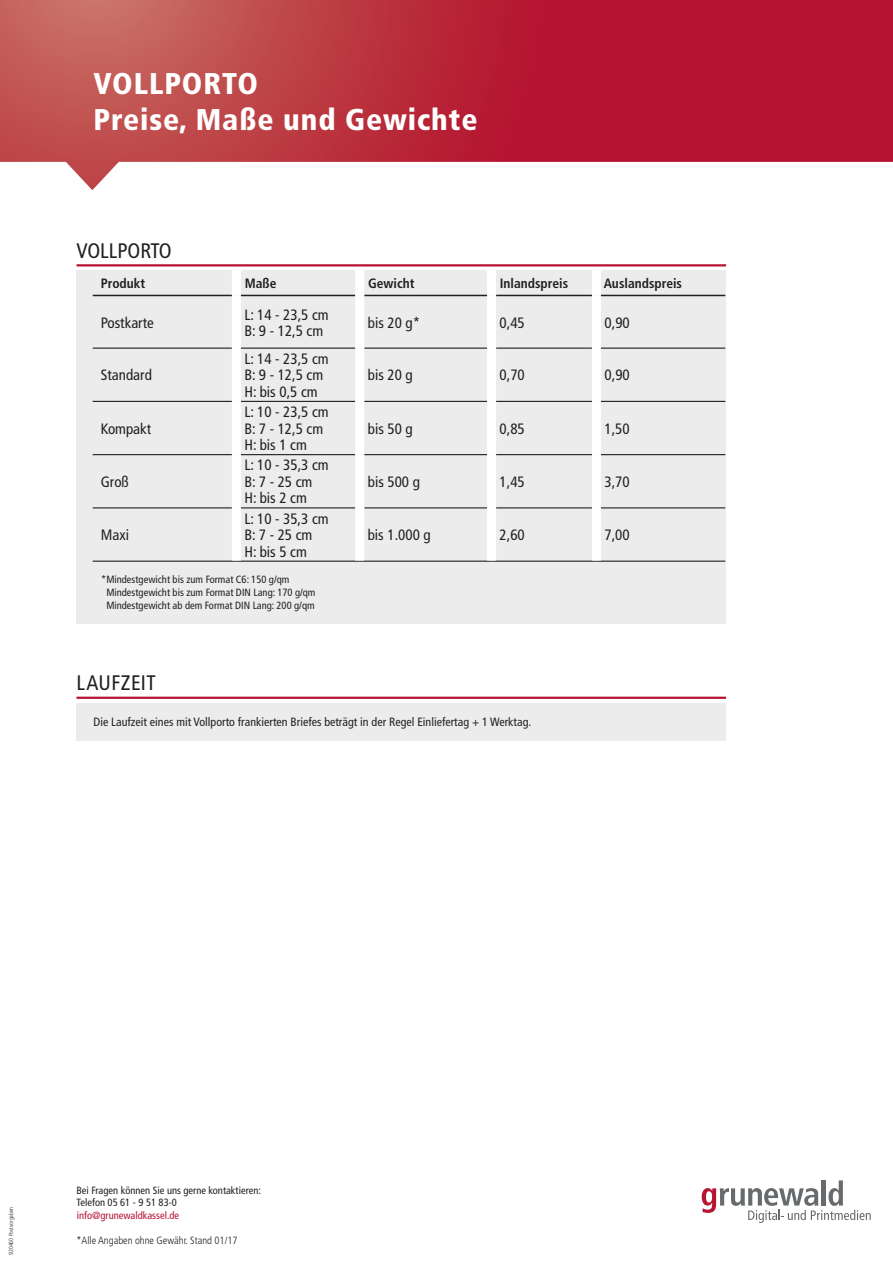
<style>
.page{position:relative;width:893px;height:1263px;background:#fff}
.page>*{position:absolute;margin:0;border:0;box-sizing:border-box;transform-origin:0 0}
.t1{font:900 condensed 30px/36px "Frutiger";letter-spacing:.03em;color:#fff}
.t2{font:condensed 21px "Frutiger";color:#20201e}
.t3{font:condensed 21px "Frutiger";letter-spacing:.02em;color:#20201e}
.t4{font:condensed 15px/16.5px "Frutiger";color:#20201e}
.t5{font:700 condensed 13.5px "Frutiger";color:#20201e}
.t6{font:condensed 12px "Frutiger";color:#20201e}
.t7{font:condensed 10.5px/12.6px "Frutiger";color:#20201e}
.t8{font:300 condensed 10.5px "Frutiger";color:#20201e}
.t9{font:condensed 10.5px "Frutiger";color:#b61431}
.t10{font:300 condensed 6px "Frutiger";color:#20201e}
</style>
<div class="page">
<svg style="left:0;top:0;width:893px;height:190px;background:#c34c59"></svg>
<svg style="left:702px;top:1180px;width:169px;height:43px"></svg>
<hr style="left:77px;top:697px;width:649px;height:2px;background:#b61431">
<div style="left:77px;top:703px;width:649px;height:37px;background:#ececec"></div>
<div style="left:77px;top:271px;width:649px;height:353px;background:#ececec"></div>
<hr style="left:93px;top:348px;width:139px;height:1px;background:#20201e">
<hr style="left:241px;top:348px;width:114px;height:1px;background:#20201e">
<hr style="left:364px;top:348px;width:123px;height:1px;background:#20201e">
<hr style="left:496px;top:348px;width:96px;height:1px;background:#20201e">
<hr style="left:601px;top:348px;width:124px;height:1px;background:#20201e">
<hr style="left:93px;top:401px;width:139px;height:1px;background:#20201e">
<hr style="left:241px;top:401px;width:114px;height:1px;background:#20201e">
<hr style="left:364px;top:401px;width:123px;height:1px;background:#20201e">
<hr style="left:496px;top:401px;width:96px;height:1px;background:#20201e">
<hr style="left:601px;top:401px;width:124px;height:1px;background:#20201e">
<hr style="left:93px;top:454px;width:139px;height:1px;background:#20201e">
<hr style="left:241px;top:454px;width:114px;height:1px;background:#20201e">
<hr style="left:364px;top:454px;width:123px;height:1px;background:#20201e">
<hr style="left:496px;top:454px;width:96px;height:1px;background:#20201e">
<hr style="left:601px;top:454px;width:124px;height:1px;background:#20201e">
<hr style="left:93px;top:507px;width:139px;height:1px;background:#20201e">
<hr style="left:241px;top:507px;width:114px;height:1px;background:#20201e">
<hr style="left:364px;top:507px;width:123px;height:1px;background:#20201e">
<hr style="left:496px;top:507px;width:96px;height:1px;background:#20201e">
<hr style="left:601px;top:507px;width:124px;height:1px;background:#20201e">
<hr style="left:93px;top:561px;width:143px;height:1px;background:#20201e">
<hr style="left:236px;top:561px;width:124px;height:1px;background:#20201e">
<hr style="left:360px;top:561px;width:132px;height:1px;background:#20201e">
<hr style="left:492px;top:561px;width:104px;height:1px;background:#20201e">
<hr style="left:596px;top:561px;width:129px;height:1px;background:#20201e">
<hr style="left:93px;top:295px;width:139px;height:1px;background:#20201e">
<hr style="left:241px;top:295px;width:114px;height:1px;background:#20201e">
<hr style="left:364px;top:295px;width:123px;height:1px;background:#20201e">
<hr style="left:496px;top:295px;width:96px;height:1px;background:#20201e">
<hr style="left:601px;top:295px;width:124px;height:1px;background:#20201e">
<div style="left:232px;top:257px;width:9px;height:38px;background:#fff"></div>
<div style="left:355px;top:257px;width:9px;height:38px;background:#fff"></div>
<div style="left:487px;top:257px;width:9px;height:38px;background:#fff"></div>
<div style="left:592px;top:257px;width:9px;height:38px;background:#fff"></div>
<div style="left:232px;top:295px;width:9px;height:53px;background:#fff"></div>
<div style="left:355px;top:295px;width:9px;height:53px;background:#fff"></div>
<div style="left:487px;top:295px;width:9px;height:53px;background:#fff"></div>
<div style="left:592px;top:295px;width:9px;height:53px;background:#fff"></div>
<div style="left:232px;top:348px;width:9px;height:53px;background:#fff"></div>
<div style="left:355px;top:348px;width:9px;height:53px;background:#fff"></div>
<div style="left:487px;top:348px;width:9px;height:53px;background:#fff"></div>
<div style="left:592px;top:348px;width:9px;height:53px;background:#fff"></div>
<div style="left:232px;top:401px;width:9px;height:54px;background:#fff"></div>
<div style="left:355px;top:401px;width:9px;height:54px;background:#fff"></div>
<div style="left:487px;top:401px;width:9px;height:54px;background:#fff"></div>
<div style="left:592px;top:401px;width:9px;height:54px;background:#fff"></div>
<div style="left:232px;top:455px;width:9px;height:53px;background:#fff"></div>
<div style="left:355px;top:455px;width:9px;height:53px;background:#fff"></div>
<div style="left:487px;top:455px;width:9px;height:53px;background:#fff"></div>
<div style="left:592px;top:455px;width:9px;height:53px;background:#fff"></div>
<div style="left:232px;top:508px;width:9px;height:53px;background:#fff"></div>
<div style="left:355px;top:508px;width:9px;height:53px;background:#fff"></div>
<div style="left:487px;top:508px;width:9px;height:53px;background:#fff"></div>
<div style="left:592px;top:508px;width:9px;height:53px;background:#fff"></div>
<hr style="left:77px;top:264px;width:649px;height:2px;background:#b61431">
<h1 class="t1" style="left:94px;top:66px;width:385px">VOLLPORTO<br>Preise, Maße und Gewichte</h1>
<h2 class="t2" style="left:77px;top:238px;width:97px">VOLLPORTO</h2>
<p class="t5" style="left:101px;top:276px;width:46px">Produkt</p>
<p class="t5" style="left:245px;top:276px;width:33px">Maße</p>
<p class="t5" style="left:368px;top:276px;width:48px">Gewicht</p>
<p class="t5" style="left:500px;top:276px;width:70px">Inlandspreis</p>
<p class="t5" style="left:604px;top:275px;width:80px">Auslandspreis</p>
<p class="t4" style="left:101px;top:314px;width:55px">Postkarte</p>
<p class="t4" style="left:245px;top:306px;width:86px">L: 14 - 23,5 cm<br>B: 9 - 12,5 cm</p>
<p class="t4" style="left:368px;top:314px;width:54px">bis 20 g*</p>
<p class="t4" style="left:500px;top:314px;width:27px">0,45</p>
<p class="t4" style="left:604px;top:314px;width:27px">0,90</p>
<p class="t4" style="left:101px;top:367px;width:53px">Standard</p>
<p class="t4" style="left:244px;top:350px;width:86px">L: 14 - 23,5 cm<br>B: 9 - 12,5 cm<br>H: bis 0,5 cm</p>
<p class="t4" style="left:368px;top:367px;width:46px">bis 20 g</p>
<p class="t4" style="left:500px;top:367px;width:27px">0,70</p>
<p class="t4" style="left:604px;top:367px;width:27px">0,90</p>
<p class="t4" style="left:101px;top:420px;width:52px">Kompakt</p>
<p class="t4" style="left:101px;top:473px;width:30px">Groß</p>
<p class="t4" style="left:101px;top:527px;width:30px">Maxi</p>
<p class="t4" style="left:244px;top:404px;width:86px">L: 10 - 23,5 cm<br>B: 7 - 12,5 cm<br>H: bis 1 cm</p>
<p class="t4" style="left:244px;top:457px;width:86px">L: 10 - 35,3 cm<br>B: 7 - 25 cm<br>H: bis 2 cm</p>
<p class="t4" style="left:244px;top:510px;width:86px">L: 10 - 35,3 cm<br>B: 7 - 25 cm<br>H: bis 5 cm</p>
<p class="t7" style="left:106px;top:573px;width:211px;text-indent:-5px">*Mindestgewicht bis zum Format C6: 150 g/qm<br>Mindestgewicht bis zum Format DIN Lang: 170 g/qm<br>Mindestgewicht ab dem Format DIN Lang: 200 g/qm</p>
<p class="t4" style="left:368px;top:420px;width:46px">bis 50 g</p>
<p class="t4" style="left:500px;top:420px;width:27px">0,85</p>
<p class="t4" style="left:604px;top:420px;width:27px">1,50</p>
<p class="t4" style="left:368px;top:473px;width:54px">bis 500 g</p>
<p class="t4" style="left:500px;top:473px;width:27px">1,45</p>
<p class="t4" style="left:604px;top:473px;width:27px">3,70</p>
<p class="t4" style="left:368px;top:527px;width:64px">bis 1.000 g</p>
<p class="t4" style="left:500px;top:527px;width:27px">2,60</p>
<p class="t4" style="left:604px;top:527px;width:27px">7,00</p>
<h2 class="t3" style="left:77px;top:671px;width:81px">LAUFZEIT</h2>
<p class="t6" style="left:94px;top:715px;width:439px">Die Laufzeit eines mit Vollporto frankierten Briefes beträgt in der Regel Einliefertag + 1 Werktag.</p>
<p class="t10" style="left:8px;top:1255px;width:50px;rotate:-90deg">920460 Postvorgaben</p>
<p class="t7" style="left:77px;top:1184px;width:186px">Bei Fragen können Sie uns gerne kontaktieren:<br>Telefon 05 61 - 9 51 83-0</p>
<p class="t8" style="left:77px;top:1234px;width:162px">*Alle Angaben ohne Gewähr. Stand 01/17</p>
<p class="t9" style="left:77px;top:1209px;width:104px">info@grunewaldkassel.de</p>
</div>
